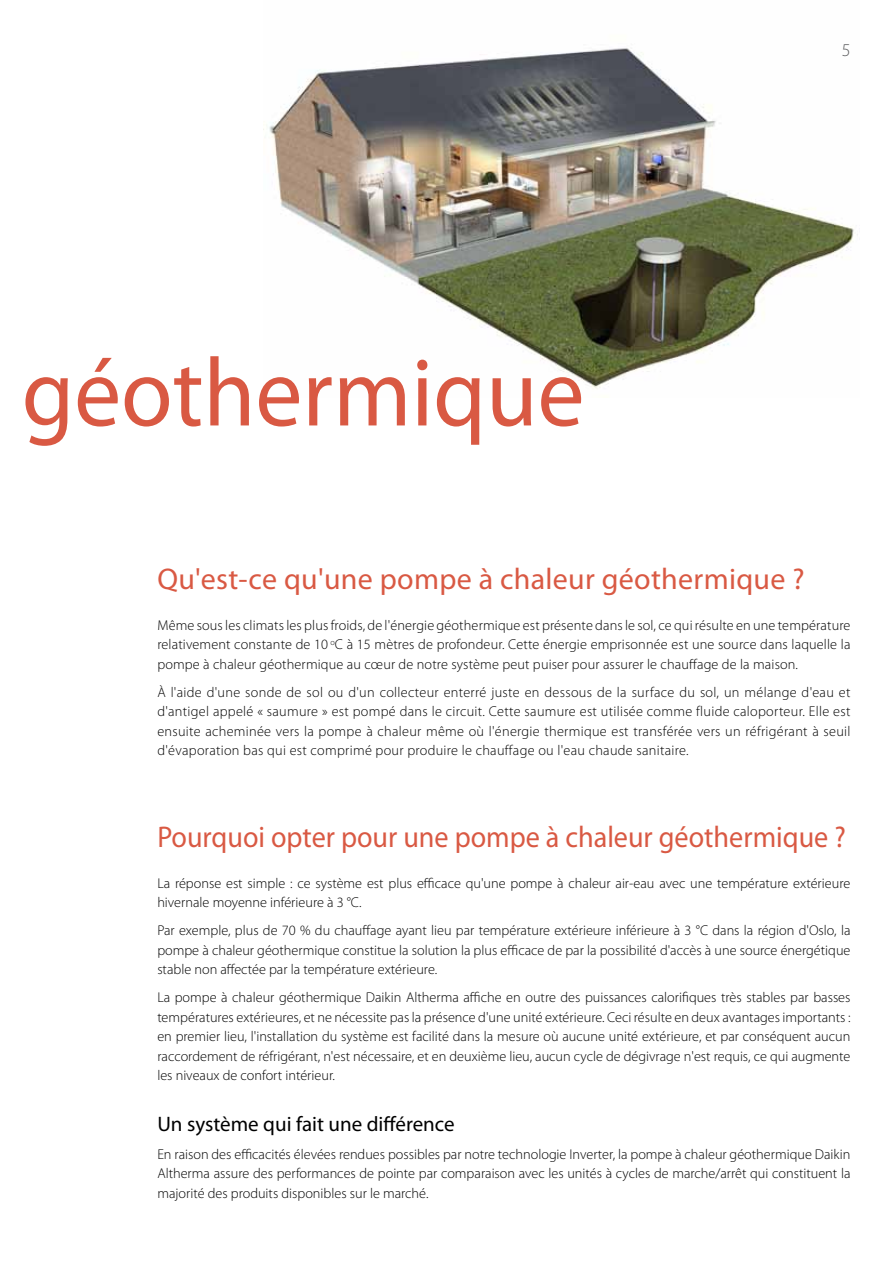
<style>
.page{position:relative;width:893px;height:1263px;background:#fff}
.page>*{position:absolute;margin:0;border:0;box-sizing:border-box;transform-origin:0 0}
.t1{font:97.5px "Myriad Pro";color:#d95943;scale:.96 1}
.t2{font:30px "Myriad Pro";color:#d95943;scale:.94 1}
.t3{font:30px "Myriad Pro";color:#d95943}
.t4{font:21px "Myriad Pro";color:#000}
.t5{font:300 18px "Myriad Pro";color:#5a5b5d}
.t6{font:300 14.25px/19.5px "Myriad Pro";color:#000;text-align:justify}
</style>
<div class="page">
<img style="left:269px;top:48px;width:589px;height:341px">
<h1 class="t1" style="left:22px;top:333px;width:587px">géothermique</h1>
<p class="t5" style="left:842px;top:39px;width:10px">5</p>
<h2 class="t3" style="left:157px;top:561px;width:649px">Qu'est-ce qu'une pompe à chaleur géothermique ?</h2>
<p class="t6" style="left:157px;top:615px;width:695px">Même sous les climats les plus froids, de l'énergie géothermique est présente dans le sol, ce qui résulte en une température relativement constante de 10 <sup>o</sup>C à 15 mètres de profondeur. Cette énergie emprisonnée est une source dans laquelle la pompe à chaleur géothermique au cœur de notre système peut puiser pour assurer le chauffage de la maison.</p>
<p class="t6" style="left:157px;top:682px;width:695px">À l'aide d'une sonde de sol ou d'un collecteur enterré juste en dessous de la surface du sol, un mélange d'eau et d'antigel appelé « saumure » est pompé dans le circuit. Cette saumure est utilisée comme fluide caloporteur. Elle est ensuite acheminée vers la pompe à chaleur même où l'énergie thermique est transférée vers un réfrigérant à seuil d'évaporation bas qui est comprimé pour produire le chauffage ou l'eau chaude sanitaire.</p>
<h2 class="t2" style="left:157px;top:818px;width:734px">Pourquoi opter pour une pompe à chaleur géothermique ?</h2>
<p class="t6" style="left:157px;top:873px;width:694px">La réponse est simple : ce système est plus efficace qu'une pompe à chaleur air-eau avec une température extérieure hivernale moyenne inférieure à 3 °C.</p>
<p class="t6" style="left:157px;top:920px;width:695px">Par exemple, plus de 70 % du chauffage ayant lieu par température extérieure inférieure à 3 °C dans la région d'Oslo, la pompe à chaleur géothermique constitue la solution la plus efficace de par la possibilité d'accès à une source énergétique stable non affectée par la température extérieure.</p>
<p class="t6" style="left:157px;top:987px;width:695px">La pompe à chaleur géothermique Daikin Altherma affiche en outre des puissances calorifiques très stables par basses températures extérieures, et ne nécessite pas la présence d'une unité extérieure. Ceci résulte en deux avantages importants : en premier lieu, l'installation du système est facilité dans la mesure où aucune unité extérieure, et par conséquent aucun raccordement de réfrigérant, n'est nécessaire, et en deuxième lieu, aucun cycle de dégivrage n'est requis, ce qui augmente les niveaux de confort intérieur.</p>
<h3 class="t4" style="left:157px;top:1111px;width:299px">Un système qui fait une différence</h3>
<p class="t6" style="left:157px;top:1144px;width:695px">En raison des efficacités élevées rendues possibles par notre technologie Inverter, la pompe à chaleur géothermique Daikin Altherma assure des performances de pointe par comparaison avec les unités à cycles de marche/arrêt qui constituent la majorité des produits disponibles sur le marché.</p>
</div>
